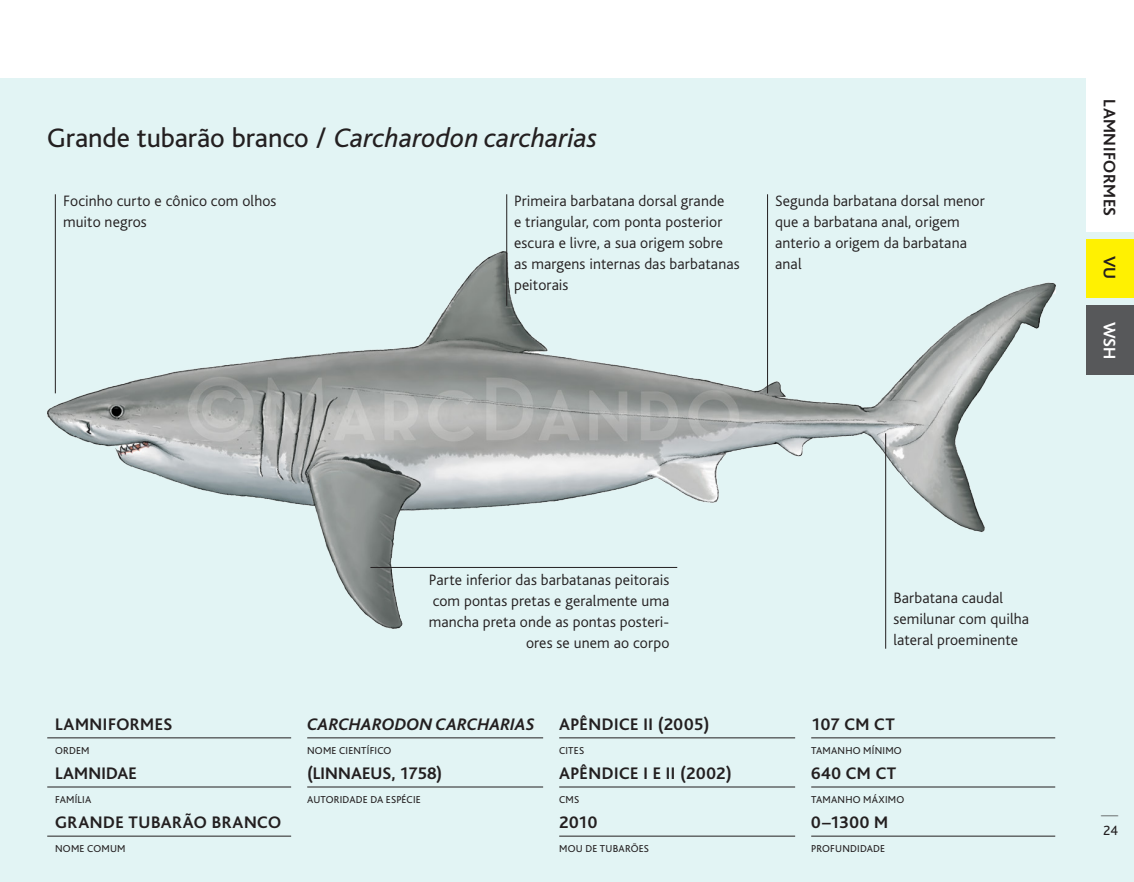
<style>
.page{position:relative;width:1134px;height:882px;background:#fff}
.page>*{position:absolute;margin:0;border:0;box-sizing:border-box;transform-origin:0 0}
.t1{font:italic 28px "Bliss";color:#231f20}
.t2{font:700 17.5px "Bliss";letter-spacing:.025em;color:#231f20}
.t3{font:italic 700 17.5px "Bliss";letter-spacing:.005em;color:#231f20}
.t4{font:700 17.5px "Bliss";letter-spacing:.005em;color:#231f20}
.t5{font:700 17.5px "Bliss";color:#fff}
.t6{font:16.8px "Bliss";color:#231f20;scale:.42 1}
.t7{font:300 15.75px/21px "Bliss";letter-spacing:.01em;color:#231f20}
.t8{font:14px "Bliss";color:#231f20}
.t9{font:10.5px "Bliss";letter-spacing:.02em;color:#231f20}
.s1{font-style:normal}
</style>
<div class="page">
<div style="left:0;top:79px;width:1134px;height:803px;background:#e2f4f4"></div>
<img style="left:47px;top:243px;width:1008px;height:390px">
<div style="left:1087px;top:79px;width:47px;height:153px;background:#fff"></div>
<div style="left:1087px;top:306px;width:47px;height:69px;background:#57585a"></div>
<div style="left:1087px;top:240px;width:47px;height:58px;background:#fff101"></div>
<hr style="left:47px;top:738px;width:244px;height:1px;background:#231f20">
<hr style="left:307px;top:738px;width:236px;height:1px;background:#231f20">
<hr style="left:559px;top:738px;width:236px;height:1px;background:#231f20">
<hr style="left:811px;top:738px;width:244px;height:1px;background:#231f20">
<hr style="left:47px;top:787px;width:244px;height:1px;background:#231f20">
<hr style="left:307px;top:787px;width:236px;height:1px;background:#231f20">
<hr style="left:559px;top:787px;width:236px;height:1px;background:#231f20">
<hr style="left:811px;top:787px;width:244px;height:1px;background:#231f20">
<hr style="left:47px;top:836px;width:244px;height:1px;background:#231f20">
<hr style="left:559px;top:836px;width:236px;height:1px;background:#231f20">
<hr style="left:811px;top:836px;width:244px;height:1px;background:#231f20">
<hr style="left:55px;top:194px;width:1px;height:199px;background:#231f20">
<hr style="left:506px;top:194px;width:1px;height:112px;background:#231f20">
<hr style="left:767px;top:194px;width:1px;height:199px;background:#231f20">
<hr style="left:885px;top:433px;width:1px;height:216px;background:#231f20">
<hr style="left:370px;top:567px;width:307px;height:1px;background:#231f20">
<h1 class="t1" style="left:47px;top:123px;width:552px"><span class="s1">Grande tubarão branco /</span> Carcharodon carcharias</h1>
<p class="t7" style="left:63px;top:191px;width:215px">Focinho curto e cônico com olhos muito negros</p>
<p class="t7" style="left:514px;top:191px;width:227px">Primeira barbatana dorsal grande<br>e triangular, com ponta posterior escura e livre, a sua origem sobre as margens internas das barbatanas peitorais</p>
<p class="t7" style="left:775px;top:191px;width:211px">Segunda barbatana dorsal menor que a barbatana anal, origem anterio a origem da barbatana anal</p>
<p class="t2" style="left:1119px;top:99px;width:119px;rotate:90deg">LAMNIFORMES</p>
<p class="t2" style="left:1119px;top:256px;width:25px;rotate:90deg">VU</p>
<p class="t5" style="left:1119px;top:322px;width:39px;rotate:90deg">WSH</p>
<p class="t7" style="left:429px;top:570px;width:242px;text-align:right">Parte inferior das barbatanas peitorais com pontas pretas e geralmente uma mancha preta onde as pontas posteri&shy;ores se unem ao corpo</p>
<p class="t7" style="left:893px;top:588px;width:137px">Barbatana caudal semilunar com quilha lateral proeminente</p>
<p class="t2" style="left:55px;top:715px;width:119px">LAMNIFORMES</p>
<p class="t3" style="left:307px;top:715px;width:229px">CARCHARODON CARCHARIAS</p>
<p class="t2" style="left:559px;top:715px;width:152px">APÊNDICE II (2005)</p>
<p class="t2" style="left:811px;top:715px;width:85px">107 CM CT</p>
<p class="t9" style="left:55px;top:745px;width:36px">ORDEM</p>
<p class="t2" style="left:55px;top:764px;width:83px">LAMNIDAE</p>
<p class="t9" style="left:307px;top:745px;width:86px">NOME CIENTÍFICO</p>
<p class="t4" style="left:307px;top:764px;width:137px">(LINNAEUS, 1758)</p>
<p class="t9" style="left:811px;top:745px;width:92px">TAMANHO MÍNIMO</p>
<p class="t2" style="left:811px;top:764px;width:87px">640 CM CT</p>
<p class="t9" style="left:559px;top:745px;width:27px">CITES</p>
<p class="t2" style="left:559px;top:764px;width:174px">APÊNDICE I E II (2002)</p>
<p class="t9" style="left:55px;top:794px;width:38px">FAMÍLIA</p>
<p class="t2" style="left:55px;top:813px;width:228px">GRANDE TUBARÃO BRANCO</p>
<p class="t9" style="left:307px;top:794px;width:115px">AUTORIDADE DA ESPÉCIE</p>
<p class="t9" style="left:559px;top:794px;width:22px">CMS</p>
<p class="t2" style="left:559px;top:813px;width:40px">2010</p>
<p class="t9" style="left:811px;top:794px;width:95px">TAMANHO MÁXIMO</p>
<p class="t2" style="left:811px;top:813px;width:78px">0–1300 M</p>
<p class="t9" style="left:55px;top:843px;width:72px">NOME COMUM</p>
<p class="t9" style="left:559px;top:843px;width:91px">MOU DE TUBARÕES</p>
<p class="t9" style="left:811px;top:843px;width:76px">PROFUNDIDADE</p>
<p class="t6" style="left:1119px;top:815px;width:6px;rotate:90deg">|</p>
<p class="t8" style="left:1103px;top:823px;width:16px">24</p>
</div>
